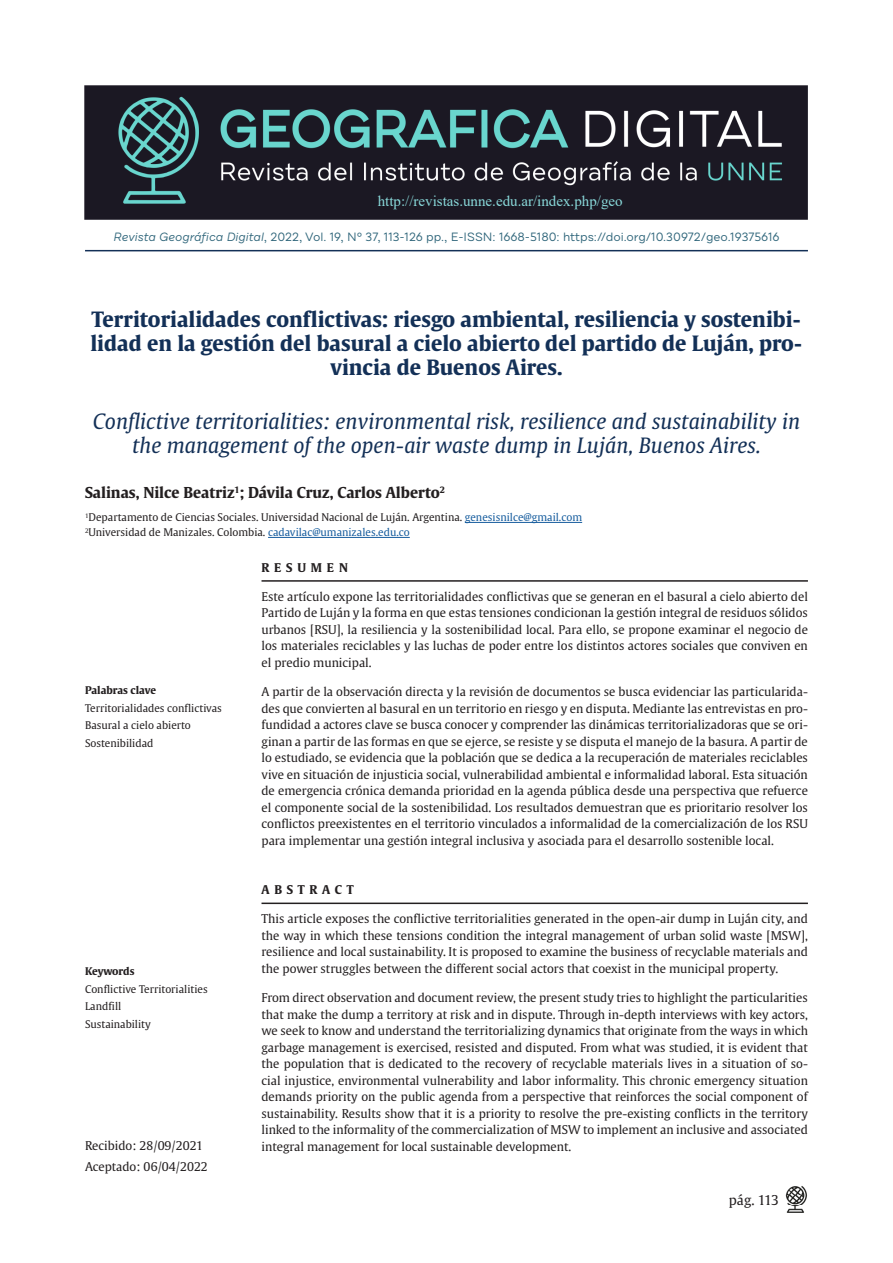
<style>
.page{position:relative;width:893px;height:1263px;background:#fff}
.page>*{position:absolute;margin:0;border:0;box-sizing:border-box;transform-origin:0 0}
.TiruloOriginal{font:700 21px/24px "Gulliver";color:#133057;text-align:center}
.TiruloTraducido{font:italic 21px/24px "Gulliver";color:#133057;text-align:center}
.Autores{font:700 15px "Gulliver";color:#231f20}
.t1{font:15px "Times New Roman";color:#89d9da}
.t2{font:13.5px "Gulliver";letter-spacing:-.03em;color:#231f20}
.Resumen_Abstract{font:12px/16.5px "Gulliver";color:#231f20;text-align:justify}
.t3{font:12px "Draft B";color:#30667b}
.Historial{font:12px "Gulliver";color:#231f20}
.Resumen_AbstractT{font:700 12px "Gulliver";letter-spacing:.4em;color:#231f20}
.PieAutor{font:10.5px "Gulliver";color:#231f20}
.Pclave_Keys{font:10.5px "Gulliver";color:#231f20}
.Pclave_Keys-2{font:700 10.5px "Gulliver";color:#231f20}
.s1{font-style:italic}
.s2{color:#175d9e}
</style>
<div class="page">
<img style="left:85px;top:85px;width:723px;height:135px">
<img style="left:786px;top:1186px;width:21px;height:27px">
<hr style="left:85px;top:250px;width:723px;height:1px;background:#133057">
<hr style="left:465px;top:522px;width:117px;height:1px;background:#175d9e">
<hr style="left:268px;top:537px;width:142px;height:1px;background:#175d9e">
<hr style="left:261px;top:580px;width:547px;height:2px;background:#231f20">
<hr style="left:261px;top:902px;width:547px;height:2px;background:#231f20">
<p class="t1" style="left:378px;top:191px;width:246px">http://revistas.unne.edu.ar/index.php/geo</p>
<p class="t3" style="left:113px;top:230px;width:668px"><span class="s1">Revista Geográfica Digital</span>, 2022, Vol. 19, Nº 37, 113-126 pp., E-ISSN: 1668-5180: https://doi.org/10.30972/geo.19375616</p>
<p class="TiruloOriginal" style="left:90px;top:307px;width:713px">Territorialidades conflictivas: riesgo ambiental, resiliencia y sostenibi&shy;lidad en la gestión del basural a cielo abierto del partido de Luján, pro&shy;vincia de Buenos Aires.</p>
<p class="TiruloTraducido" style="left:93px;top:409px;width:709px">Conflictive territorialities: environmental risk, resilience and sustainability in the management of the open-air waste dump in Luján, Buenos Aires.</p>
<p class="Autores" style="left:85px;top:483px;width:361px">Salinas, Nilce Beatriz<sup>1</sup>; Dávila Cruz, Carlos Alberto<sup>2</sup></p>
<p class="PieAutor" style="left:85px;top:511px;width:499px"><sup>1</sup>Departamento de Ciencias Sociales. Universidad Nacional de Luján. Argentina. <span class="s2">genesisnilce@gmail.com</span></p>
<p class="PieAutor" style="left:85px;top:526px;width:326px"><sup>2</sup>Universidad de Manizales. Colombia. <span class="s2">cadavilac@umanizales.edu.co</span></p>
<p class="Resumen_AbstractT" style="left:261px;top:559px;width:88px">RESUMEN</p>
<p class="Resumen_Abstract" style="left:261px;top:588px;width:548px">Este artículo expone las territorialidades conflictivas que se generan en el basural a cielo abierto del Partido de Luján y la forma en que estas tensiones condicionan la gestión integral de residuos sólidos urbanos [RSU], la resiliencia y la sostenibilidad local. Para ello, se propone examinar el negocio de los materiales reciclables y las luchas de poder entre los distintos actores sociales que conviven en el predio municipal.</p>
<p class="Resumen_Abstract" style="left:261px;top:683px;width:548px">A partir de la observación directa y la revisión de documentos se busca evidenciar las particularida&shy;des que convierten al basural en un territorio en riesgo y en disputa. Mediante las entrevistas en pro&shy;fundidad a actores clave se busca conocer y comprender las dinámicas territorializadoras que se ori&shy;ginan a partir de las formas en que se ejerce, se resiste y se disputa el manejo de la basura. A partir de lo estudiado, se evidencia que la población que se dedica a la recuperación de materiales reciclables vive en situación de injusticia social, vulnerabilidad ambiental e informalidad laboral. Esta situación de emergencia crónica demanda prioridad en la agenda pública desde una perspectiva que refuerce el componente social de la sostenibilidad. Los resultados demuestran que es prioritario resolver los conflictos preexistentes en el territorio vinculados a informalidad de la comercialización de los RSU para implementar una gestión integral inclusiva y asociada para el desarrollo sostenible local.</p>
<p class="Resumen_AbstractT" style="left:261px;top:882px;width:94px">ABSTRACT</p>
<p class="Resumen_Abstract" style="left:261px;top:911px;width:548px">This article exposes the conflictive territorialities generated in the open-air dump in Luján city, and the way in which these tensions condition the integral management of urban solid waste [MSW], resilience and local sustainability. It is proposed to examine the business of recyclable materials and the power struggles between the different social actors that coexist in the municipal property.</p>
<p class="Resumen_Abstract" style="left:261px;top:989px;width:548px">From direct observation and document review, the present study tries to highlight the particularities that make the dump a territory at risk and in dispute. Through in-depth interviews with key actors, we seek to know and understand the territorializing dynamics that originate from the ways in which garbage management is exercised, resisted and disputed. From what was studied, it is evident that the population that is dedicated to the recovery of recyclable materials lives in a situation of so&shy;cial injustice, environmental vulnerability and labor informality. This chronic emergency situation demands priority on the public agenda from a perspective that reinforces the social component of sustainability. Results show that it is a priority to resolve the pre-existing conflicts in the territory linked to the informality of the commercialization of MSW to implement an inclusive and associated integral management for local sustainable development.</p>
<p class="Pclave_Keys-2" style="left:85px;top:683px;width:73px">Palabras clave</p>
<p class="Pclave_Keys" style="left:85px;top:701px;width:138px">Territorialidades conflictivas</p>
<p class="Pclave_Keys" style="left:85px;top:719px;width:107px">Basural a cielo abierto</p>
<p class="Pclave_Keys" style="left:85px;top:737px;width:70px">Sostenibilidad</p>
<p class="Pclave_Keys-2" style="left:85px;top:964px;width:51px">Keywords</p>
<p class="Pclave_Keys" style="left:85px;top:982px;width:124px">Conflictive Territorialities</p>
<p class="Pclave_Keys" style="left:85px;top:1000px;width:38px">Landfill</p>
<p class="Pclave_Keys" style="left:85px;top:1018px;width:67px">Sustainability</p>
<p class="Historial" style="left:85px;top:1138px;width:119px">Recibido: 28/09/2021</p>
<p class="Historial" style="left:85px;top:1159px;width:124px">Aceptado: 06/04/2022</p>
<p class="t2" style="left:729px;top:1191px;width:52px">pág. 113</p>
</div>
